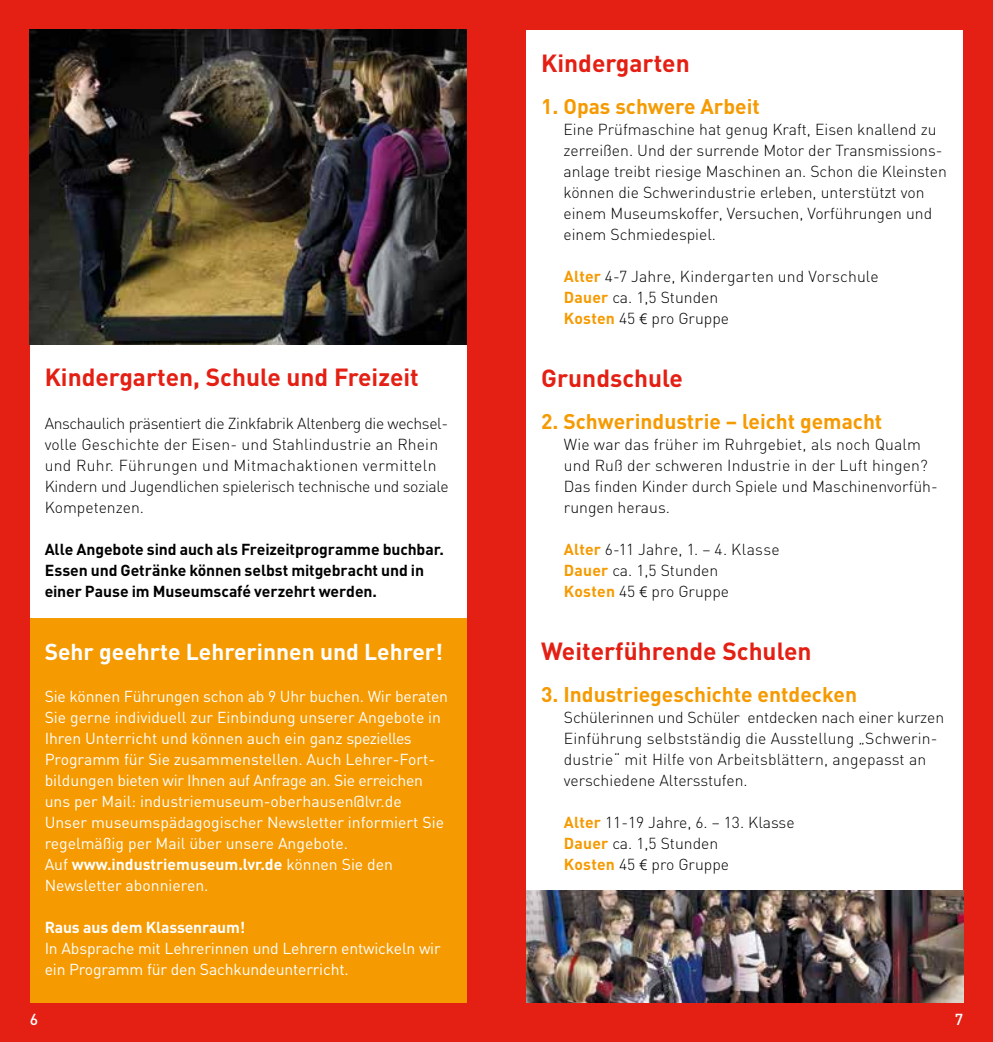
<style>
.page{position:relative;width:993px;height:1042px;background:#fff}
.page>*{position:absolute;margin:0;border:0;box-sizing:border-box;transform-origin:0 0}
.t1{font:700 24.5px "DIN";color:#e41f13}
.t2{font:700 22.75px "DIN";color:#fff}
.t3{font:700 21px "DIN";color:#f59a00}
.t4{font:300 15.75px/21px "DIN";color:#000}
.t5{font:15.75px/21px "DIN";color:#fff}
.t6{font:300 15.75px/21px "DIN";letter-spacing:-.02em;color:#000}
.t7{font:700 15.75px/21px "DIN";letter-spacing:-.005em;color:#000}
.t8{font:700 15.75px "DIN";letter-spacing:-.01em;color:#fff}
.t9{font:500 15.75px "DIN";color:#fff}
.s1{font-weight:700}
.s2{font-weight:700;color:#f59a00}
.s3{font-family:"Frutiger Next LT"}
</style>
<div class="page">
<div style="left:0;top:0;width:992px;height:1042px;background:#e41f13"></div>
<div style="left:30px;top:30px;width:436px;height:588px;background:#fff"></div>
<img style="left:30px;top:30px;width:436px;height:315px">
<div style="left:30px;top:618px;width:436px;height:384px;background:#f59a00"></div>
<div style="left:526px;top:30px;width:436px;height:972px;background:#fff"></div>
<img style="left:526px;top:891px;width:436px;height:111px">
<h1 class="t1" style="left:45px;top:361px;width:375px">Kindergarten, Schule und Freizeit</h1>
<p class="t6" style="left:45px;top:412px;width:405px">Anschaulich präsentiert die Zinkfabrik Altenberg die wechsel&shy;volle Geschichte der Eisen- und Stahlindustrie an Rhein und Ruhr. Führungen und Mitmachaktionen vermitteln Kindern und Jugendlichen spielerisch technische und soziale Kompetenzen.</p>
<p class="t7" style="left:45px;top:538px;width:401px">Alle Angebote sind auch als Freizeitprogramme buchbar.<br>Essen und Getränke können selbst mitgebracht und in einer Pause im Museumscafé verzehrt werden.</p>
<h2 class="t2" style="left:45px;top:637px;width:400px">Sehr geehrte Lehrerinnen und Lehrer!</h2>
<p class="t5" style="left:45px;top:685px;width:405px">Sie können Führungen schon ab 9 Uhr buchen. Wir beraten Sie gerne individuell zur Einbindung unserer Angebote in Ihren Unterricht und können auch ein ganz spezielles Programm für Sie zusammenstellen. Auch Lehrer-Fort&shy;bildungen bieten wir Ihnen auf Anfrage an. Sie erreichen uns per Mail: industriemuseum-oberhausen@lvr.de Unser museumspädagogischer Newsletter informiert Sie regelmäßig per Mail über unsere Angebote.<br>Auf <span class="s1">www.industriemuseum.lvr.de</span> können Sie den Newsletter abonnieren.</p>
<p class="t8" style="left:45px;top:917px;width:202px">Raus aus dem Klassenraum!</p>
<p class="t5" style="left:45px;top:937px;width:397px">In Absprache mit Lehrerinnen und Lehrern entwickeln wir ein Programm für den Sachkundeunterricht.</p>
<h1 class="t1" style="left:541px;top:47px;width:150px">Kindergarten</h1>
<h3 class="t3" style="left:541px;top:92px;width:220px">1. Opas schwere Arbeit</h3>
<p class="t4" style="left:563px;top:118px;width:385px">Eine Prüfmaschine hat genug Kraft, Eisen knallend zu zerreißen. Und der surrende Motor der Transmissions&shy;anlage treibt riesige Maschinen an. Schon die Kleinsten können die Schwerindustrie erleben, unterstützt von einem Museumskoffer, Versuchen, Vorführungen und einem Schmiedespiel.</p>
<p class="t4" style="left:563px;top:265px;width:316px"><span class="s2">Alter</span> 4-7 Jahre, Kindergarten und Vorschule<br><span class="s2">Dauer</span> ca. 1,5 Stunden<br><span class="s2">Kosten</span> 45 <span class="s3">€</span> pro Gruppe</p>
<h1 class="t1" style="left:541px;top:362px;width:143px">Grundschule</h1>
<h3 class="t3" style="left:541px;top:407px;width:342px">2. Schwerindustrie – leicht gemacht</h3>
<p class="t4" style="left:563px;top:433px;width:375px">Wie war das früher im Ruhrgebiet, als noch Qualm und Ruß der schweren Industrie in der Luft hingen?<br>Das finden Kinder durch Spiele und Maschinenvorfüh&shy;rungen heraus.</p>
<p class="t4" style="left:563px;top:538px;width:217px"><span class="s2">Alter</span> 6-11 Jahre, 1. – 4. Klasse<br><span class="s2">Dauer</span> ca. 1,5 Stunden<br><span class="s2">Kosten</span> 45 <span class="s3">€</span> pro Gruppe</p>
<h1 class="t1" style="left:541px;top:635px;width:272px">Weiterführende Schulen</h1>
<h3 class="t3" style="left:541px;top:680px;width:317px">3. Industriegeschichte entdecken</h3>
<p class="t4" style="left:563px;top:706px;width:381px">Schülerinnen und Schüler entdecken nach einer kurzen Einführung selbstständig die Ausstellung „Schwerin&shy;dustrie“ mit Hilfe von Arbeitsblättern, angepasst an verschiedene Altersstufen.</p>
<p class="t4" style="left:563px;top:811px;width:232px"><span class="s2">Alter</span> 11-19 Jahre, 6. – 13. Klasse<br><span class="s2">Dauer</span> ca. 1,5 Stunden<br><span class="s2">Kosten</span> 45 <span class="s3">€</span> pro Gruppe</p>
<p class="t9" style="left:30px;top:1009px;width:10px">6</p>
<p class="t9" style="left:954px;top:1009px;width:10px">7</p>
</div>
